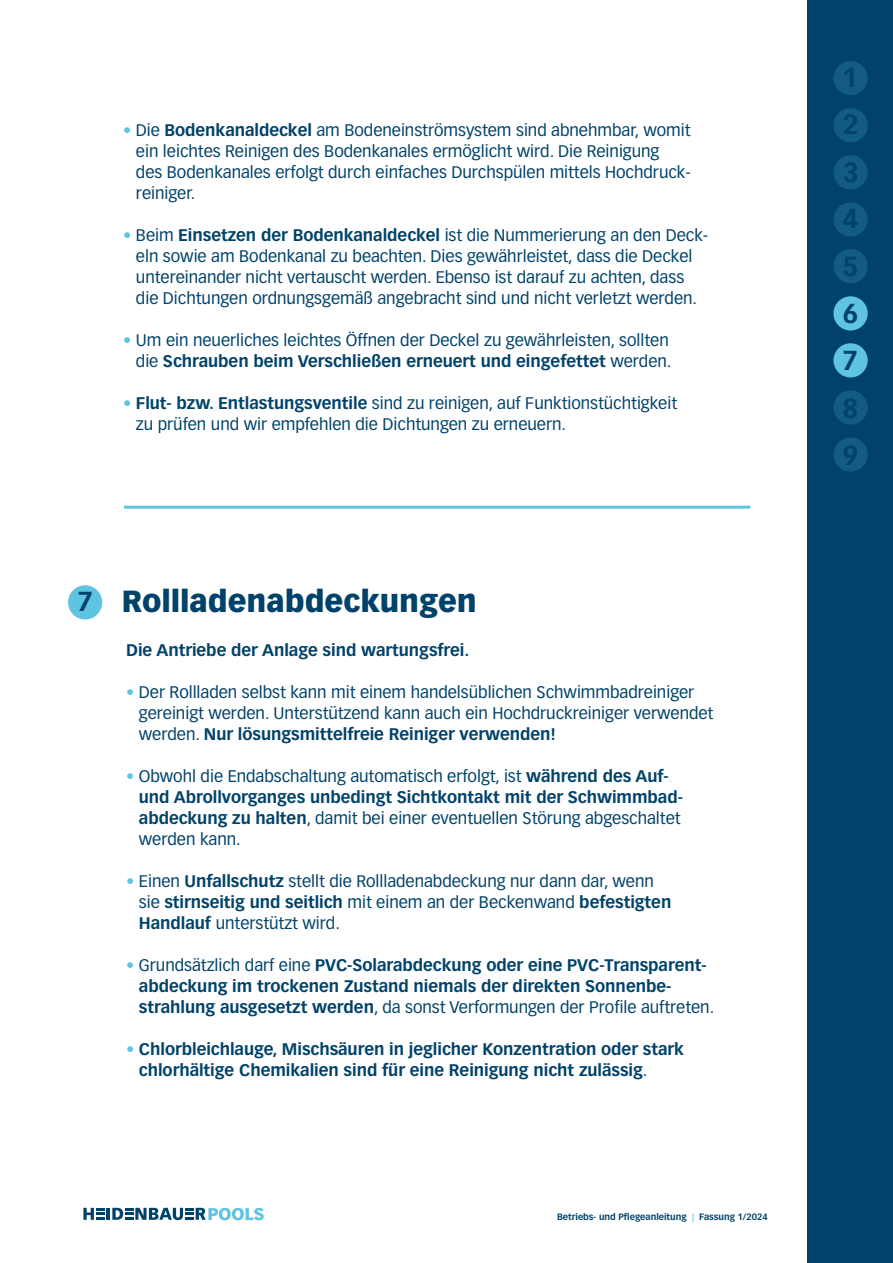
<style>
.page{position:relative;width:893px;height:1263px;background:#fff}
.page>*{position:absolute;margin:0;border:0;box-sizing:border-box;transform-origin:0 0}
.t1{font:900 30px "Vectora LT Std";letter-spacing:-.005em;color:#00426a}
.t2{font:700 27px/47.7px "Vectora LT Std";color:#00426a;text-align:justify}
.t3{font:16.5px/21px "Vectora LT Std";letter-spacing:-.005em;color:#00426a}
.t4{font:700 16.5px/21px "Vectora LT Std";letter-spacing:-.005em;color:#00426a}
.t5{font:700 9px "Vectora LT Std";letter-spacing:-.005em;color:#00426a}
.s1{color:#5fc4e1}
.s2{font-weight:700}
.s3{font-weight:700;font-size:27px}
.s4{font-weight:700;color:#5fc4e1}
.s5{font-weight:400}
</style>
<div class="page">
<svg style="left:83px;top:1208px;width:181px;height:12px"></svg>
<div style="left:808px;top:0;width:85px;height:1263px;background:#00426a"></div>
<div style="left:833px;top:61px;width:35px;height:34px;background:#125b81;border-radius:50%"></div>
<div style="left:833px;top:108px;width:35px;height:34px;background:#125b81;border-radius:50%"></div>
<div style="left:833px;top:155px;width:35px;height:34px;background:#125b81;border-radius:50%"></div>
<div style="left:833px;top:343px;width:35px;height:34px;background:#5fc4e1;border-radius:50%"></div>
<div style="left:833px;top:390px;width:35px;height:35px;background:#125b81;border-radius:50%"></div>
<div style="left:833px;top:437px;width:35px;height:35px;background:#125b81;border-radius:50%"></div>
<div style="left:833px;top:296px;width:35px;height:34px;background:#5fc4e1;border-radius:50%"></div>
<div style="left:833px;top:202px;width:35px;height:35px;background:#125b81;border-radius:50%"></div>
<div style="left:833px;top:249px;width:35px;height:34px;background:#125b81;border-radius:50%"></div>
<div style="left:68px;top:585px;width:34px;height:34px;background:#5fc4e1;border-radius:50%"></div>
<hr style="left:124px;top:506px;width:626px;height:3px;background:#5fc4e1">
<p class="t3" style="left:136px;top:120px;width:556px;text-indent:-13px"><span class="s1">•</span> Die <span class="s2">Bodenkanaldeckel</span> am Bodeneinströmsystem sind abnehmbar, womit ein leichtes Reinigen des Bodenkanales ermöglicht wird. Die Reinigung<br>des Bodenkanales erfolgt durch einfaches Durchspülen mittels Hochdruck&shy;reiniger.</p>
<p class="t3" style="left:136px;top:225px;width:574px;text-indent:-13px"><span class="s1">•</span> Beim <span class="s2">Einsetzen der Bodenkanaldeckel</span> ist die Nummerierung an den Deck&shy;eln sowie am Bodenkanal zu beachten. Dies gewährleistet, dass die Deckel untereinander nicht vertauscht werden. Ebenso ist darauf zu achten, dass die Dichtungen ordnungsgemäß angebracht sind und nicht verletzt werden.</p>
<p class="t3" style="left:123px;top:330px;width:550px;text-align:right"><span class="s1">•</span> Um ein neuerliches leichtes Öffnen der Deckel zu gewährleisten, sollten die <span class="s2">Schrauben beim Verschließen erneuert und eingefettet</span> werden.</p>
<p class="t3" style="left:136px;top:393px;width:543px;text-indent:-13px"><span class="s1">•</span> <span class="s2">Flut- bzw. Entlastungsventile</span> sind zu reinigen, auf Funktionstüchtigkeit zu prüfen und wir empfehlen die Dichtungen zu erneuern.</p>
<h1 class="t1" style="left:77px;top:582px;width:401px"><span class="s3">7</span> Rollladenabdeckungen</h1>
<p class="t4" style="left:126px;top:640px;width:345px">Die Antriebe der Anlage sind wartungsfrei.</p>
<p class="t3" style="left:139px;top:682px;width:576px;text-indent:-13px"><span class="s4">•</span> Der Rollladen selbst kann mit einem handelsüblichen Schwimmbadreiniger gereinigt werden. Unterstützend kann auch ein Hochdruckreiniger verwendet werden. <span class="s2">Nur lösungsmittelfreie Reiniger verwenden!</span></p>
<p class="t3" style="left:139px;top:766px;width:545px;text-indent:-13px"><span class="s4">•</span> Obwohl die Endabschaltung automatisch erfolgt, ist <span class="s2">während des Auf&shy;und Abrollvorganges unbedingt Sichtkontakt mit der Schwimmbad&shy;abdeckung zu halten</span>, damit bei einer eventuellen Störung abgeschaltet werden kann.</p>
<p class="t3" style="left:139px;top:871px;width:534px;text-indent:-13px"><span class="s4">•</span> Einen <span class="s2">Unfallschutz</span> stellt die Rollladenabdeckung nur dann dar, wenn sie <span class="s2">stirnseitig und seitlich</span> mit einem an der Beckenwand <span class="s2">befestigten<br>Handlauf</span> unterstützt wird.</p>
<p class="t4" style="left:139px;top:955px;width:577px;text-indent:-13px"><span class="s1">•</span> <span class="s5">Grundsätzlich darf eine</span> PVC-Solarabdeckung oder eine PVC-Transparent&shy;abdeckung im trockenen Zustand niemals der direkten Sonnenbe&shy;strahlung ausgesetzt werden<span class="s5">, da sonst Verformungen der Profile auftreten.</span></p>
<p class="t4" style="left:139px;top:1039px;width:546px;text-indent:-13px"><span class="s1">•</span> Chlorbleichlauge, Mischsäuren in jeglicher Konzentration oder stark chlorhältige Chemikalien sind für eine Reinigung nicht zulässig<span class="s5">.</span></p>
<p class="t5" style="left:557px;top:1211px;width:212px">Betriebs- und Pflegeanleitung <span class="s1">|</span> Fassung 1/2024</p>
<h2 class="t2" style="left:842px;top:54px;width:19px">1<br>2<br>3</h2>
<h2 class="t2" style="left:843px;top:195px;width:17px">4<br>5</h2>
<h2 class="t2" style="left:843px;top:290px;width:17px">6</h2>
<h2 class="t2" style="left:843px;top:337px;width:17px;line-height:47.1px">7<br>8<br>9</h2>
</div>
